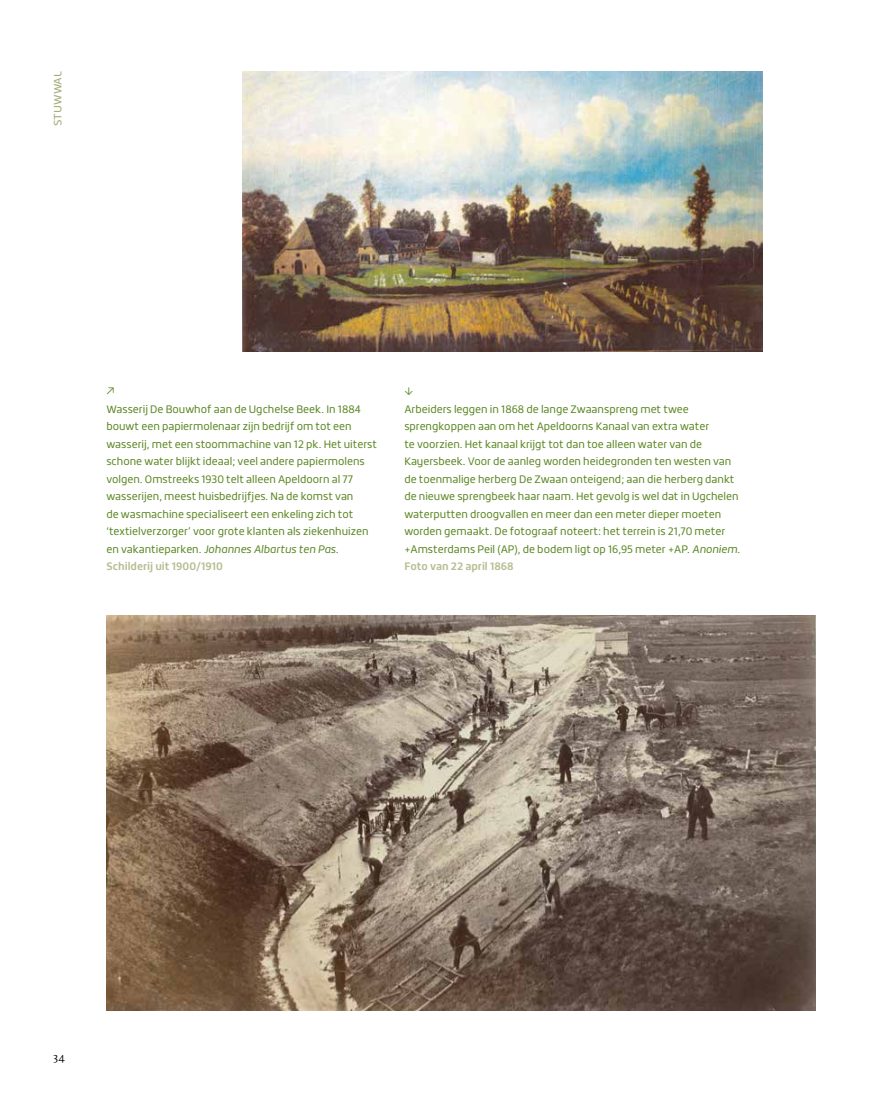
<style>
.page{position:relative;width:869px;height:1099px;background:#fff}
.page>*{position:absolute;margin:0;border:0;box-sizing:border-box;transform-origin:0 0}
.t1{font:12.5px "Roihu";color:#a5ae78}
.t2{font:12.25px "Milo Serif OT";color:#000}
.t3{font:10.62px/17.5px "Roihu";color:#598520}
.s1{font-style:italic}
.s2{font-weight:700;color:#b8bd92}
</style>
<div class="page">
<img style="left:242px;top:71px;width:520px;height:280px">
<img style="left:106px;top:615px;width:709px;height:395px">
<p class="t1" style="left:50px;top:126px;width:56px;rotate:-90deg">stuwwal</p>
<p class="t3" style="left:106px;top:383px;width:272px">↗<br>Wasserij De Bouwhof aan de Ugchelse Beek. In 1884 bouwt een papiermolenaar zijn bedrijf om tot een wasserij, met een stoommachine van 12 pk. Het uiterst schone water blijkt ideaal; veel andere papiermolens volgen. Omstreeks 1930 telt alleen Apeldoorn al 77 wasserijen, meest huisbedrijfjes. Na de komst van<br>de wasmachine specialiseert een enkeling zich tot ‘textielverzorger’ voor grote klanten als ziekenhuizen en vakantieparken. <span class="s1">Johannes Albartus ten Pas.<br></span><span class="s2">Schilderij uit 1900/1910</span></p>
<p class="t3" style="left:404px;top:383px;width:337px">↓<br>Arbeiders leggen in 1868 de lange Zwaanspreng met twee sprengkoppen aan om het Apeldoorns Kanaal van extra water<br>te voorzien. Het kanaal krijgt tot dan toe alleen water van de Kayersbeek. Voor de aanleg worden heidegronden ten westen van de toenmalige herberg De Zwaan onteigend; aan die herberg dankt de nieuwe sprengbeek haar naam. Het gevolg is wel dat in Ugchelen waterputten droogvallen en meer dan een meter dieper moeten worden gemaakt. De fotograaf noteert: het terrein is 21,70 meter +Amsterdams Peil (AP), de bodem ligt op 16,95 meter +AP. <span class="s1">Anoniem.<br></span><span class="s2">Foto van 22 april 1868</span></p>
<p class="t2" style="left:53px;top:1050px;width:13px">34</p>
</div>
